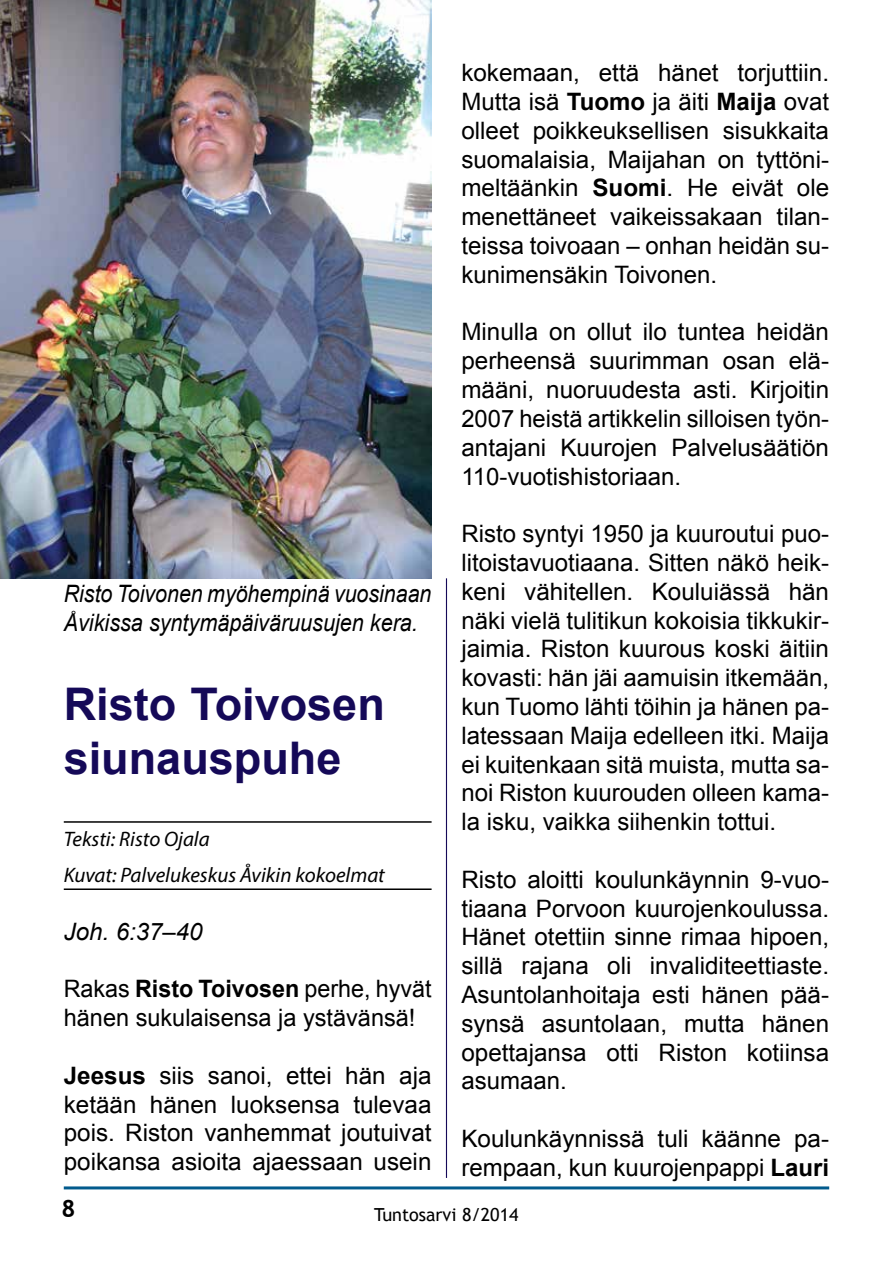
<style>
.page{position:relative;width:893px;height:1263px;background:#fff}
.page>*{position:absolute;margin:0;border:0;box-sizing:border-box;transform-origin:0 0}
.t1{font:700 45px/54px "Arial";color:#150958}
.t2{font:24px/28.8px "Arial";color:#000;text-align:justify}
.t3{font:italic 24px/28.8px "Arial";color:#000;scale:.89 1}
.t4{font:italic 24px "Arial";color:#000}
.t5{font:700 24px "Trebuchet MS";color:#000}
.t6{font:italic 21px/36px "Myriad Pro";color:#000}
.t7{font:18px "Trebuchet MS";color:#000}
.s1{font-weight:700}
</style>
<div class="page">
<hr style="left:64px;top:1186px;width:765px;height:3px;background:#025b8d">
<hr style="left:64px;top:821px;width:368px;height:2px;background:#000">
<hr style="left:64px;top:888px;width:368px;height:2px;background:#000">
<img style="left:0;top:0;width:432px;height:578px">
<hr style="left:446px;top:578px;width:1px;height:600px;background:#150958">
<p class="t2" style="left:461px;top:59px;width:369px">kokemaan, että hänet torjuttiin.<br>Mutta isä <span class="s1">Tuomo</span> ja äiti <span class="s1">Maija</span> ovat olleet poikkeuksellisen sisukkaita suomalaisia, Maijahan on tyttöni&shy;meltäänkin <span class="s1">Suomi</span>. He eivät ole menettäneet vaikeissakaan tilan&shy;teissa toivoaan – onhan heidän su&shy;kunimensäkin Toivonen.</p>
<p class="t3" style="left:64px;top:580px;width:415px">Risto Toivonen myöhempinä vuosinaan<br>Åvikissa syntymäpäiväruusujen kera.</p>
<h1 class="t1" style="left:64px;top:679px;width:323px">Risto Toivosen siunauspuhe</h1>
<p class="t6" style="left:64px;top:821px;width:323px">Teksti: Risto Ojala<br>Kuvat: Palvelukeskus Åvikin kokoelmat</p>
<p class="t4" style="left:64px;top:916px;width:140px">Joh. 6:37–40</p>
<p class="t2" style="left:64px;top:975px;width:369px">Rakas <span class="s1">Risto Toivosen</span> perhe, hyvät hänen sukulaisensa ja ystävänsä!</p>
<p class="t2" style="left:64px;top:1061px;width:369px"><span class="s1">Jeesus</span> siis sanoi, ettei hän aja ketään hänen luoksensa tulevaa pois. Riston vanhemmat joutuivat poikansa asioita ajaessaan usein</p>
<p class="t2" style="left:461px;top:318px;width:369px">Minulla on ollut ilo tuntea heidän perheensä suurimman osan elä&shy;määni, nuoruudesta asti. Kirjoitin 2007 heistä artikkelin silloisen työn&shy;antajani Kuurojen Palvelusäätiön 110-vuotishistoriaan.</p>
<p class="t2" style="left:461px;top:519px;width:369px">Risto syntyi 1950 ja kuuroutui puo&shy;litoistavuotiaana. Sitten näkö heik&shy;keni vähitellen. Kouluiässä hän näki vielä tulitikun kokoisia tikkukir&shy;jaimia. Riston kuurous koski äitiin kovasti: hän jäi aamuisin itkemään, kun Tuomo lähti töihin ja hänen pa&shy;latessaan Maija edelleen itki. Maija ei kuitenkaan sitä muista, mutta sa&shy;noi Riston kuurouden olleen kama&shy;la isku, vaikka siihenkin tottui.</p>
<p class="t2" style="left:461px;top:865px;width:369px">Risto aloitti koulunkäynnin 9-vuo&shy;tiaana Porvoon kuurojenkoulussa.<br>Hänet otettiin sinne rimaa hipoen, sillä rajana oli invaliditeettiaste.<br>Asuntolanhoitaja esti hänen pää&shy;synsä asuntolaan, mutta hänen opettajansa otti Riston kotiinsa asumaan.</p>
<p class="t2" style="left:461px;top:1124px;width:369px">Koulunkäynnissä tuli käänne pa&shy;rempaan, kun kuurojenpappi <span class="s1">Lauri</span></p>
<p class="t5" style="left:62px;top:1193px;width:16px">8</p>
<p class="t7" style="left:374px;top:1204px;width:146px">Tuntosarvi 8/2014</p>
</div>
